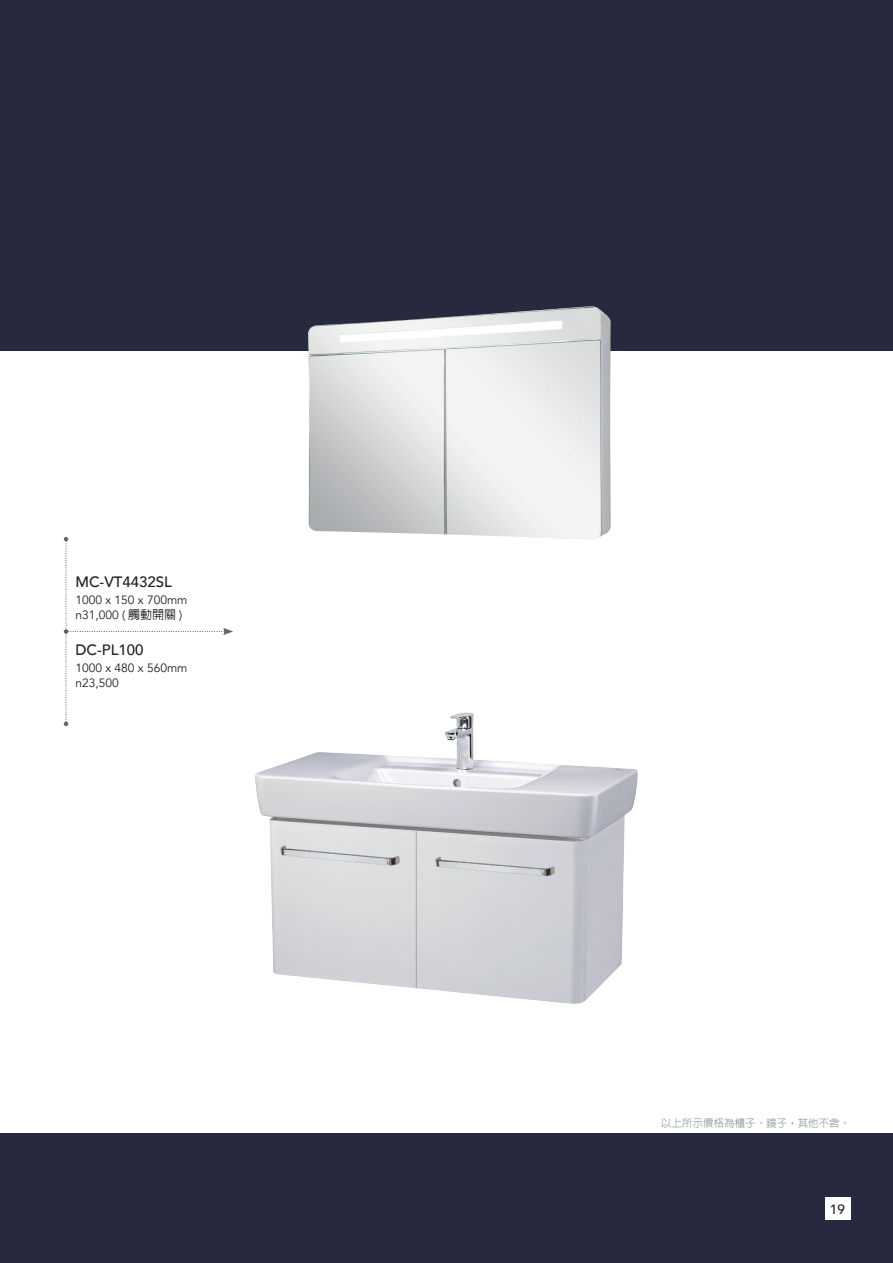
<style>
.page{position:relative;width:893px;height:1263px;background:#fff}
.page>*{position:absolute;margin:0;border:0;box-sizing:border-box;transform-origin:0 0}
.t1{font:500 15px "Avenir";color:#231f20}
.t2{font:500 13.5px "Avenir";color:#231f20}
.t3{font:12px "Avenir";color:#231f20}
.t4{font:500 10.5px "Lin Gothic";color:#999b9e}
.s1{font-family:"Lin Gothic";font-weight:500}
</style>
<div class="page">
<div style="left:0;top:1133px;width:893px;height:130px;background:#272a3e"></div>
<div style="left:0;top:0;width:893px;height:351px;background:#272a3e"></div>
<div style="left:824px;top:1197px;width:26px;height:23px;background:#fff"></div>
<img style="left:255px;top:712px;width:383px;height:292px">
<img style="left:308px;top:306px;width:303px;height:233px">
<svg style="left:64px;top:537px;width:169px;height:189px"></svg>
<p class="t1" style="left:75px;top:569px;width:98px">MC-VT4432SL</p>
<p class="t3" style="left:75px;top:593px;width:114px">1000 x 150 x 700mm</p>
<p class="t3" style="left:75px;top:608px;width:108px">n31,000 ( <span class="s1">觸動開關</span> )</p>
<p class="t1" style="left:75px;top:637px;width:70px">DC-PL100</p>
<p class="t3" style="left:75px;top:661px;width:114px">1000 x 480 x 560mm</p>
<p class="t3" style="left:75px;top:676px;width:45px">n23,500</p>
<p class="t4" style="left:661px;top:1117px;width:190px">以上所示價格為櫃子、鏡子，其他不含。</p>
<p class="t2" style="left:830px;top:1198px;width:17px">19</p>
</div>
